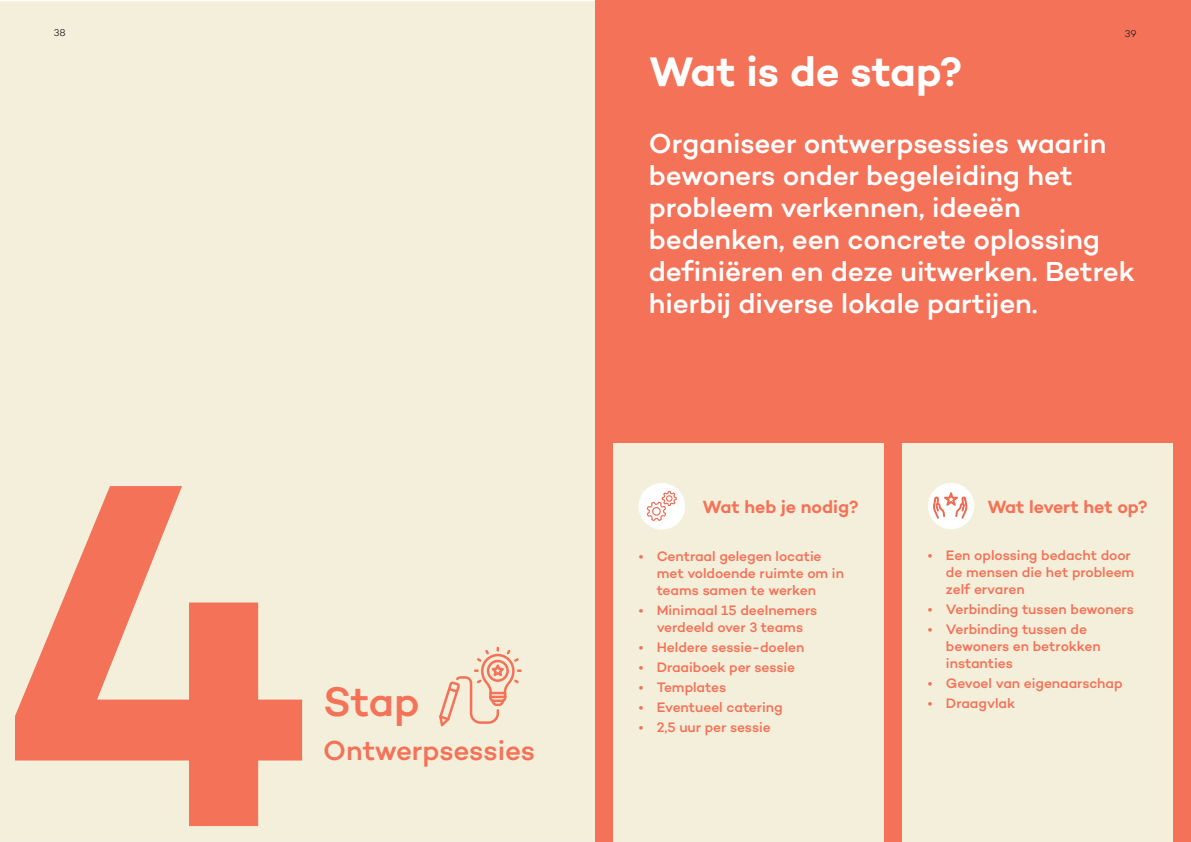
<style>
.page{position:relative;width:1191px;height:842px;background:#fff}
.page>*{position:absolute;margin:0;border:0;box-sizing:border-box;transform-origin:0 0}
.Hoofdstuktitel_Roze{font:600 500px "Campton";color:#f37258}
.Hoofdstuktitel_Roze-2{font:600 42px "Campton";color:#fff}
.Titel_paars{font:500 42px "Campton";color:#f37258}
.Titel_paars-2{font:500 28px/32px "Campton";letter-spacing:-.005em;color:#fff}
.Titel_paars-3{font:500 28px "Campton";letter-spacing:-.005em;color:#f37258}
.Titel_wit{font:600 18px "Campton";color:#f37258}
.t1{font:500 14px/17px "Campton";letter-spacing:-.005em;color:#f37258}
.Basis_tekst{font:300 10px "Campton";color:#231f20}
</style>
<div class="page">
<div style="left:0;top:1px;width:595px;height:840px;background:#f4efda"></div>
<svg style="left:439px;top:647px;width:83px;height:79px"></svg>
<div style="left:595px;top:0;width:596px;height:842px;background:#f37258"></div>
<div style="left:902px;top:443px;width:270px;height:399px;background:#f4efda"></div>
<div style="left:613px;top:443px;width:270px;height:399px;background:#f4efda"></div>
<div style="left:640px;top:485px;width:43px;height:43px;background:#fff;border-radius:50%"></div>
<div style="left:638px;top:483px;width:47px;height:46px;border:3px solid #fff;border-radius:50%"></div>
<svg style="left:646px;top:491px;width:31px;height:31px"></svg>
<div style="left:929px;top:484px;width:43px;height:44px;background:#fff;border-radius:50%"></div>
<div style="left:928px;top:483px;width:46px;height:46px;border:3px solid #fff;border-radius:50%"></div>
<svg style="left:933px;top:492px;width:34px;height:28px"></svg>
<p class="Basis_tekst" style="left:54px;top:27px;width:13px">38</p>
<p class="Hoofdstuktitel_Roze" style="left:0;top:337px;width:322px">4</p>
<p class="Titel_paars" style="left:323px;top:675px;width:98px">Stap</p>
<p class="Titel_paars-3" style="left:323px;top:732px;width:213px">Ontwerpsessies</p>
<p class="Basis_tekst" style="left:1125px;top:27px;width:13px">39</p>
<p class="Hoofdstuktitel_Roze-2" style="left:649px;top:45px;width:315px">Wat is de stap?</p>
<p class="Titel_paars-2" style="left:649px;top:127px;width:487px">Organiseer ontwerpsessies waarin bewoners onder begeleiding het probleem verkennen, ideeën bedenken, een concrete oplossing definiëren en deze uitwerken. Betrek hierbij diverse lokale partijen.</p>
<p class="Titel_wit" style="left:702px;top:495px;width:157px">Wat heb je nodig?</p>
<p class="t1" style="left:656px;top:547px;width:189px;text-indent:-18px">• Centraal gelegen locatie met voldoende ruimte om in teams samen te werken</p>
<p class="t1" style="left:638px;top:601px;width:180px;text-align:center">• Minimaal 15 deelnemers verdeeld over 3 teams</p>
<p class="t1" style="left:638px;top:638px;width:167px">• Heldere sessie-doelen</p>
<p class="t1" style="left:638px;top:658px;width:158px">• Draaiboek per sessie</p>
<p class="t1" style="left:638px;top:678px;width:89px">• Templates</p>
<p class="t1" style="left:638px;top:698px;width:145px">• Eventueel catering</p>
<p class="t1" style="left:638px;top:718px;width:134px">• 2,5 uur per sessie</p>
<p class="Titel_wit" style="left:987px;top:495px;width:162px">Wat levert het op?</p>
<p class="t1" style="left:946px;top:546px;width:190px;text-indent:-18px">• Een oplossing bedacht door de mensen die het probleem zelf ervaren</p>
<p class="t1" style="left:928px;top:600px;width:207px">• Verbinding tussen bewoners</p>
<p class="t1" style="left:946px;top:620px;width:156px;text-indent:-18px">• Verbinding tussen de bewoners en betrokken instanties</p>
<p class="t1" style="left:928px;top:674px;width:196px">• Gevoel van eigenaarschap</p>
<p class="t1" style="left:928px;top:694px;width:89px">• Draagvlak</p>
</div>
